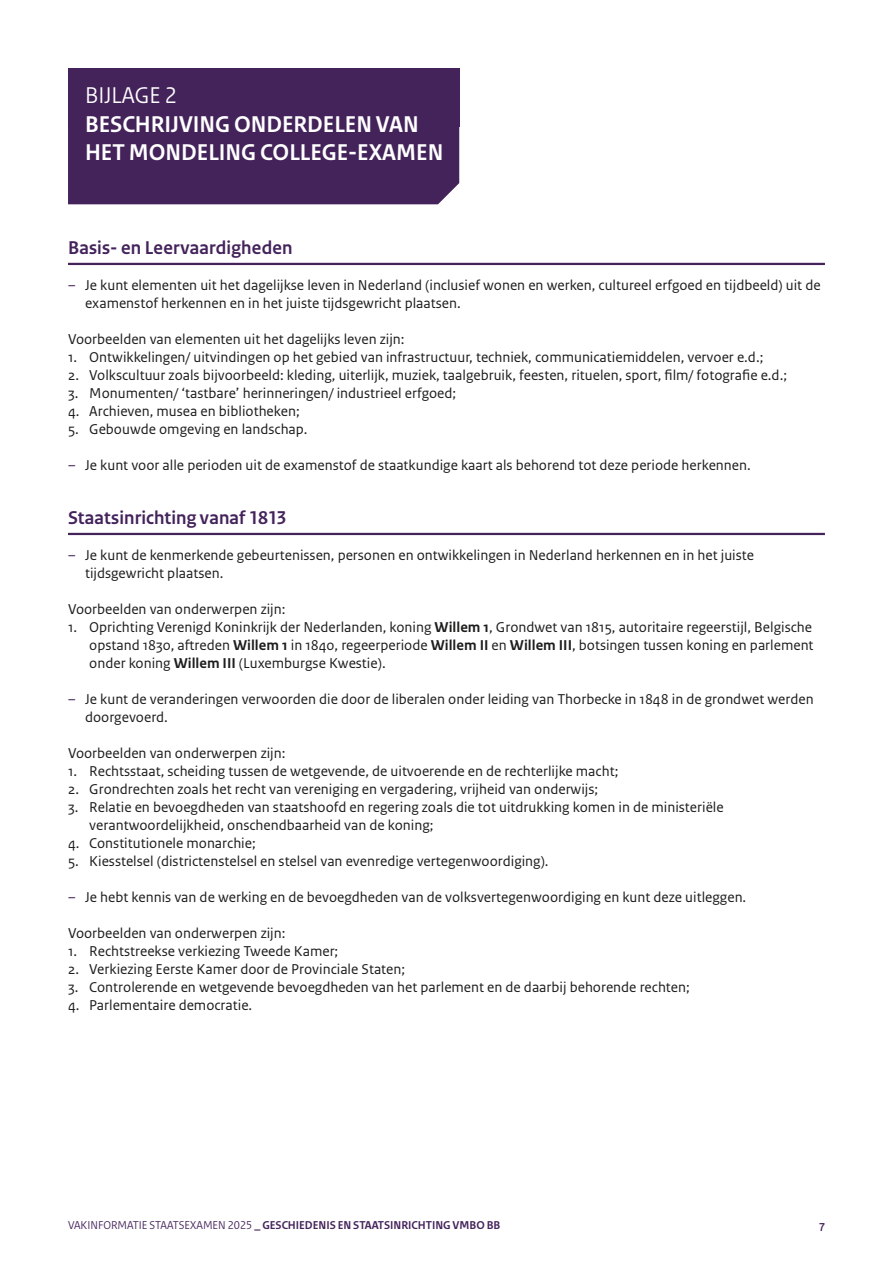
<style>
.page{position:relative;width:893px;height:1263px;background:#fff}
.page>*{position:absolute;margin:0;border:0;box-sizing:border-box;transform-origin:0 0}
.H3_bijlagekop-1b{font:700 24px/28.5px "Rijksoverheid Sans Heading";color:#fff}
.H2_bijlagekop-1a{font:24px "Rijksoverheid Sans Heading";color:#fff}
.H4_subkop_met_lijn{font:700 19.5px "Rijksoverheid Sans Heading";letter-spacing:.01em;color:#44235b}
.P_plat{font:15px/18px "Rijksoverheid Sans Text";color:#1d1d1b}
.t1{font:700 12px "Rijksoverheid Sans Heading";color:#44235b}
.s1{color:#44235b}
.s2{font-weight:700}
.s3{font-weight:400}
</style>
<div class="page">
<div style="left:68px;top:68px;width:391px;height:58px;background:#44235b"></div>
<div style="left:68px;top:126px;width:391px;height:78px;background:#44235b"></div>
<hr style="left:68px;top:263px;width:757px;height:2px;background:#44235b">
<hr style="left:68px;top:533px;width:757px;height:2px;background:#44235b">
<h2 class="H2_bijlagekop-1a" style="left:85px;top:81px;width:93px">BIJLAGE 2</h2>
<h3 class="H3_bijlagekop-1b" style="left:85px;top:110px;width:360px">BESCHRIJVING ONDERDELEN VAN<br>HET MONDELING COLLEGE-EXAMEN</h3>
<h4 class="H4_subkop_met_lijn" style="left:68px;top:237px;width:226px">Basis- en Leervaardigheden</h4>
<p class="P_plat" style="left:85px;top:277px;width:737px;text-indent:-17px"><span class="s1">–</span> Je kunt elementen uit het dagelijkse leven in Nederland (inclusief wonen en werken, cultureel erfgoed en tijdbeeld) uit de examenstof herkennen en in het juiste tijdsgewricht plaatsen.</p>
<p class="P_plat" style="left:68px;top:331px;width:338px">Voorbeelden van elementen uit het dagelijks leven zijn:</p>
<p class="P_plat" style="left:68px;top:349px;width:697px">1. Ontwikkelingen/ uitvindingen op het gebied van infrastructuur, techniek, communicatiemiddelen, vervoer e.d.;</p>
<p class="P_plat" style="left:68px;top:367px;width:720px">2. Volkscultuur zoals bijvoorbeeld: kleding, uiterlijk, muziek, taalgebruik, feesten, rituelen, sport, film/ fotografie e.d.;</p>
<p class="P_plat" style="left:68px;top:385px;width:390px">3. Monumenten/ ‘tastbare’ herinneringen/ industrieel erfgoed;</p>
<p class="P_plat" style="left:68px;top:403px;width:233px">4. Archieven, musea en bibliotheken;</p>
<p class="P_plat" style="left:68px;top:421px;width:241px">5. Gebouwde omgeving en landschap.</p>
<p class="P_plat" style="left:68px;top:457px;width:684px"><span class="s1">–</span> Je kunt voor alle perioden uit de examenstof de staatkundige kaart als behorend tot deze periode herkennen.</p>
<h4 class="H4_subkop_met_lijn" style="left:68px;top:507px;width:220px">Staatsinrichting vanaf 1813</h4>
<p class="P_plat" style="left:85px;top:547px;width:671px;text-indent:-17px"><span class="s1">–</span> Je kunt de kenmerkende gebeurtenissen, personen en ontwikkelingen in Nederland herkennen en in het juiste tijdsgewricht plaatsen.</p>
<p class="P_plat" style="left:68px;top:601px;width:219px">Voorbeelden van onderwerpen zijn:</p>
<p class="P_plat" style="left:89px;top:619px;width:726px;text-align:justify;text-indent:-21px">1. Oprichting Verenigd Koninkrijk der Nederlanden, koning <span class="s2">Willem 1</span>, Grondwet van 1815, autoritaire regeerstijl, Belgische opstand 1830, aftreden <span class="s2">Willem 1</span> in 1840, regeerperiode <span class="s2">Willem II</span> en <span class="s2">Willem III</span>, botsingen tussen koning en parlement onder koning <span class="s2">Willem III</span> (Luxemburgse Kwestie).</p>
<p class="P_plat" style="left:85px;top:691px;width:730px;text-indent:-17px"><span class="s1">–</span> Je kunt de veranderingen verwoorden die door de liberalen onder leiding van Thorbecke in 1848 in de grondwet werden doorgevoerd.</p>
<p class="P_plat" style="left:68px;top:745px;width:219px">Voorbeelden van onderwerpen zijn:</p>
<p class="P_plat" style="left:68px;top:763px;width:552px">1. Rechtsstaat, scheiding tussen de wetgevende, de uitvoerende en de rechterlijke macht;</p>
<p class="P_plat" style="left:68px;top:781px;width:532px">2. Grondrechten zoals het recht van vereniging en vergadering, vrijheid van onderwijs;</p>
<p class="P_plat" style="left:89px;top:799px;width:636px;text-indent:-21px">3. Relatie en bevoegdheden van staatshoofd en regering zoals die tot uitdrukking komen in de ministeriële verantwoordelijkheid, onschendbaarheid van de koning;</p>
<p class="P_plat" style="left:68px;top:835px;width:189px">4. Constitutionele monarchie;</p>
<p class="P_plat" style="left:68px;top:853px;width:482px">5. Kiesstelsel (districtenstelsel en stelsel van evenredige vertegenwoordiging).</p>
<p class="P_plat" style="left:68px;top:889px;width:680px"><span class="s1">–</span> Je hebt kennis van de werking en de bevoegdheden van de volksvertegenwoordiging en kunt deze uitleggen.</p>
<p class="P_plat" style="left:68px;top:925px;width:219px">Voorbeelden van onderwerpen zijn:</p>
<p class="P_plat" style="left:68px;top:943px;width:272px">1. Rechtstreekse verkiezing Tweede Kamer;</p>
<p class="P_plat" style="left:68px;top:961px;width:339px">2. Verkiezing Eerste Kamer door de Provinciale Staten;</p>
<p class="P_plat" style="left:68px;top:979px;width:623px">3. Controlerende en wetgevende bevoegdheden van het parlement en de daarbij behorende rechten;</p>
<p class="P_plat" style="left:68px;top:997px;width:186px">4. Parlementaire democratie.</p>
<p class="t1" style="left:68px;top:1219px;width:434px"><span class="s3">VAKINFORMATIE STAATSEXAMEN 2025</span> _ GESCHIEDENIS EN STAATSINRICHTING VMBO BB</p>
<p class="t1" style="left:819px;top:1219px;width:7px">7</p>
</div>
